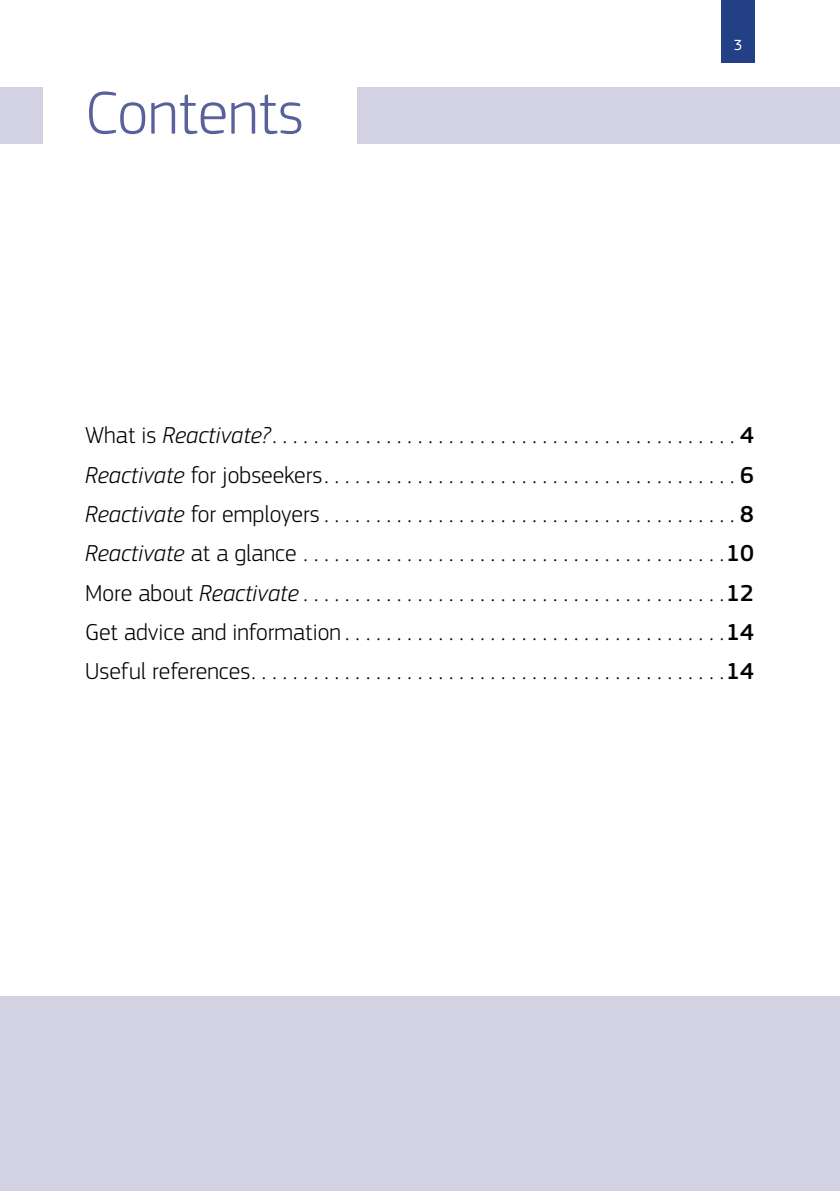
<style>
.page{position:relative;width:840px;height:1191px;background:#fff}
.page>*{position:absolute;margin:0;border:0;box-sizing:border-box;transform-origin:0 0}
.Heading__1{font:300 63px "EC Square Sans Pro";color:#58619c}
.t1{font:300 24px "EC Square Sans Pro";color:#000}
.t2{font:15.4px "EC Square Sans Pro";color:#fff}
.s1{font-style:italic}
.s2{font-weight:500}
</style>
<div class="page">
<div style="left:0;top:996px;width:839px;height:195px;background:#d3d2e3"></div>
<div style="left:357px;top:87px;width:482px;height:57px;background:#d3d2e3"></div>
<div style="left:0;top:87px;width:43px;height:57px;background:#d3d2e3"></div>
<div style="left:720px;top:0;width:34px;height:63px;background:#233f86"></div>
<h2 class="Heading__1" style="left:85px;top:76px;width:220px">Contents</h2>
<p class="t2" style="left:733px;top:36px;width:10px">3</p>
<p class="t1" style="left:85px;top:421px;width:670px">What is <span class="s1">Reactivate?</span> . . . . . . . . . . . . . . . . . . . . . . . . . . . . . . . . . . . . . . . . . . . . <span class="s2">4</span></p>
<p class="t1" style="left:85px;top:461px;width:670px"><span class="s1">Reactivate</span> for jobseekers . . . . . . . . . . . . . . . . . . . . . . . . . . . . . . . . . . . . . . . <span class="s2">6</span></p>
<p class="t1" style="left:85px;top:500px;width:670px"><span class="s1">Reactivate</span> for employers . . . . . . . . . . . . . . . . . . . . . . . . . . . . . . . . . . . . . . . <span class="s2">8</span></p>
<p class="t1" style="left:85px;top:539px;width:670px"><span class="s1">Reactivate</span> at a glance . . . . . . . . . . . . . . . . . . . . . . . . . . . . . . . . . . . . . . . . <span class="s2">10</span></p>
<p class="t1" style="left:85px;top:579px;width:670px">More about <span class="s1">Reactivate</span> . . . . . . . . . . . . . . . . . . . . . . . . . . . . . . . . . . . . . . . . <span class="s2">12</span></p>
<p class="t1" style="left:85px;top:618px;width:670px">Get advice and information . . . . . . . . . . . . . . . . . . . . . . . . . . . . . . . . . . . . <span class="s2">14</span></p>
<p class="t1" style="left:85px;top:657px;width:670px">Useful references . . . . . . . . . . . . . . . . . . . . . . . . . . . . . . . . . . . . . . . . . . . . . <span class="s2">14</span></p>
</div>
